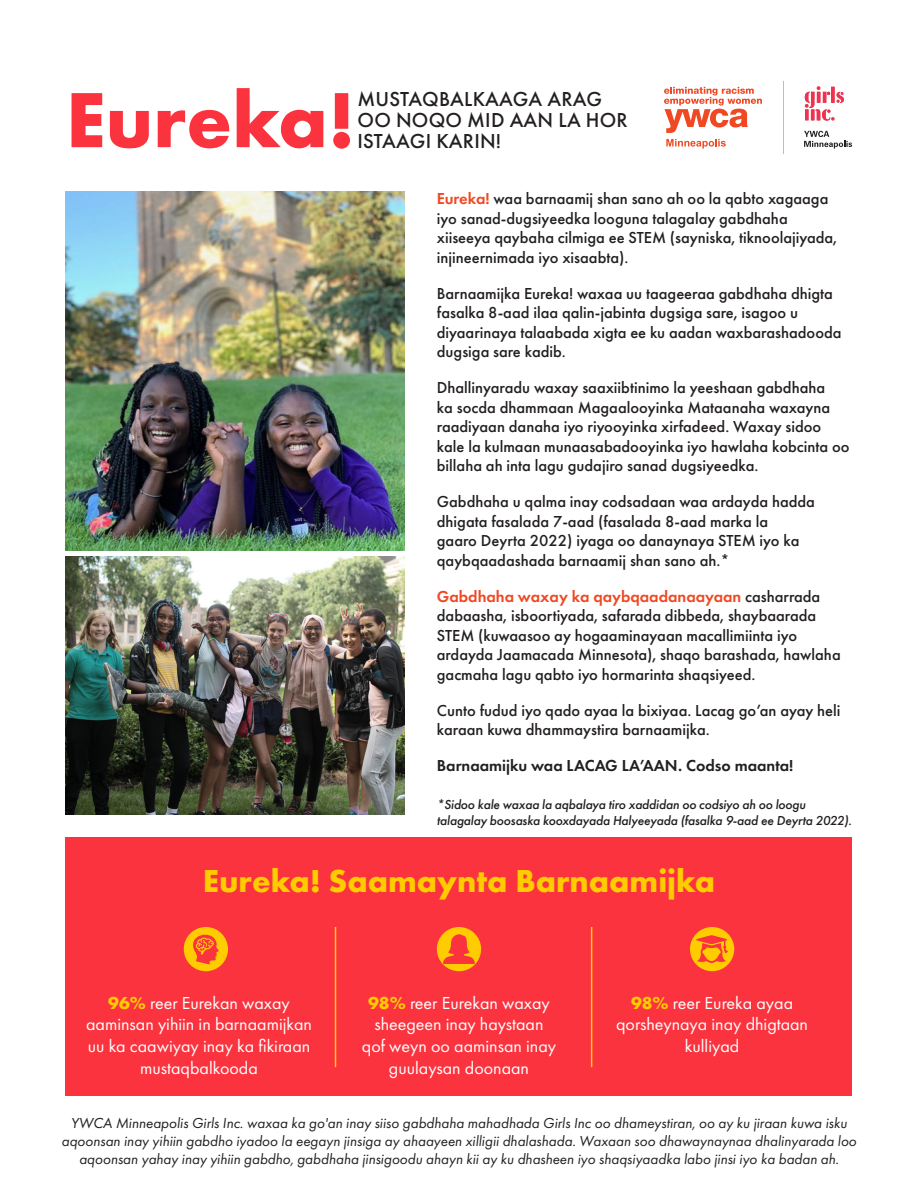
<style>
.page{position:relative;width:918px;height:1188px;background:#fff}
.page>*{position:absolute;margin:0;border:0;box-sizing:border-box;transform-origin:0 0}
.t1{font:700 81px "Futura PT";color:#fb333e}
.t2{font:700 33px "Futura PT";color:#fc0}
.t3{font:500 21px/21px "Futura PT";letter-spacing:.01em;color:#231f20}
.t4{font:18px/21.6px "Futura PT";color:#fff;text-align:center}
.t5{font:500 16.5px/19.5px "Futura PT";color:#231f20}
.t6{font:600 16.5px "Futura PT";color:#231f20}
.t7{font:italic 15px/18px "Futura PT";color:#231f20;text-align:center}
.t8{font:italic 500 13.5px/16.2px "Futura PT";letter-spacing:-.015em;color:#231f20}
.s1{font-weight:600;color:#f04822}
.s2{font-weight:700;color:#fc0}
</style>
<div class="page">
<div style="left:66px;top:837px;width:786px;height:259px;background:#fb333e"></div>
<hr style="left:783px;top:81px;width:1px;height:72px;background:#bdbebe">
<svg style="left:664px;top:87px;width:98px;height:46px"></svg>
<svg style="left:666px;top:139px;width:60px;height:10px"></svg>
<svg style="left:804px;top:86px;width:40px;height:35px"></svg>
<svg style="left:804px;top:131px;width:48px;height:18px"></svg>
<img style="left:66px;top:556px;width:339px;height:259px">
<img style="left:66px;top:192px;width:339px;height:358px">
<div style="left:184px;top:927px;width:44px;height:44px;background:#fc0;border-radius:50%"></div>
<svg style="left:193px;top:935px;width:26px;height:29px"></svg>
<div style="left:690px;top:927px;width:44px;height:44px;background:#fc0;border-radius:50%"></div>
<svg style="left:696px;top:935px;width:32px;height:28px"></svg>
<div style="left:437px;top:927px;width:44px;height:44px;background:#fc0;border-radius:50%"></div>
<svg style="left:443px;top:934px;width:32px;height:30px"></svg>
<hr style="left:335px;top:927px;width:1px;height:140px;background:#fc0">
<hr style="left:591px;top:927px;width:1px;height:140px;background:#fc0">
<h1 class="t1" style="left:66px;top:68px;width:291px">Eureka!</h1>
<p class="t3" style="left:358px;top:88px;width:272px">MUSTAQBALKAAGA ARAG<br>OO NOQO MID AAN LA HOR<br>ISTAAGI KARIN!</p>
<p class="t5" style="left:437px;top:189px;width:402px"><span class="s1">Eureka!</span> waa barnaamij shan sano ah oo la qabto xagaaga iyo sanad-dugsiyeedka looguna talagalay gabdhaha xiiseeya qaybaha cilmiga ee STEM (sayniska, tiknoolajiyada, injineernimada iyo xisaabta).</p>
<p class="t5" style="left:437px;top:284px;width:406px">Barnaamijka Eureka! waxaa uu taageeraa gabdhaha dhigta fasalka 8-aad ilaa qalin-jabinta dugsiga sare, isagoo u diyaarinaya talaabada xigta ee ku aadan waxbarashadooda dugsiga sare kadib.</p>
<p class="t5" style="left:437px;top:378px;width:414px">Dhallinyaradu waxay saaxiibtinimo la yeeshaan gabdhaha<br>ka socda dhammaan Magaalooyinka Mataanaha waxayna raadiyaan danaha iyo riyooyinka xirfadeed. Waxay sidoo kale la kulmaan munaasabadooyinka iyo hawlaha kobcinta oo billaha ah inta lagu gudajiro sanad dugsiyeedka.</p>
<p class="t5" style="left:437px;top:492px;width:380px">Gabdhaha u qalma inay codsadaan waa ardayda hadda dhigata fasalada 7-aad (fasalada 8-aad marka la<br>gaaro Deyrta 2022) iyaga oo danaynaya STEM iyo ka qaybqaadashada barnaamij shan sano ah.*</p>
<p class="t5" style="left:437px;top:587px;width:405px"><span class="s1">Gabdhaha waxay ka qaybqaadanaayaan</span> casharrada dabaasha, isboortiyada, safarada dibbeda, shaybaarada STEM (kuwaasoo ay hogaaminayaan macallimiinta iyo ardayda Jaamacada Minnesota), shaqo barashada, hawlaha gacmaha lagu qabto iyo hormarinta shaqsiyeed.</p>
<p class="t5" style="left:437px;top:701px;width:405px">Cunto fudud iyo qado ayaa la bixiyaa. Lacag go’an ayay heli karaan kuwa dhammaystira barnaamijka.</p>
<p class="t6" style="left:437px;top:756px;width:358px">Barnaamijku waa LACAG LA’AAN. Codso maanta!</p>
<p class="t8" style="left:437px;top:796px;width:416px">*Sidoo kale waxaa la aqbalaya tiro xaddidan oo codsiyo ah oo loogu talagalay boosaska kooxdayada Halyeeyada (fasalka 9-aad ee Deyrta 2022).</p>
<h2 class="t2" style="left:203px;top:859px;width:514px">Eureka! Saamaynta Barnaamijka</h2>
<p class="t4" style="left:86px;top:992px;width:227px"><span class="s2">96%</span> reer Eurekan waxay aaminsan yihiin in barnaamijkan uu ka caawiyay inay ka fikiraan mustaqbalkooda</p>
<p class="t4" style="left:362px;top:992px;width:196px"><span class="s2">98%</span> reer Eurekan waxay sheegeen inay haystaan qof weyn oo aaminsan inay guulaysan doonaan</p>
<p class="t4" style="left:616px;top:992px;width:193px"><span class="s2">98%</span> reer Eureka ayaa qorsheynaya inay dhigtaan kulliyad</p>
<p class="t7" style="left:61px;top:1114px;width:797px">YWCA Minneapolis Girls Inc. waxaa ka go'an inay siiso gabdhaha mahadhada Girls Inc oo dhameystiran, oo ay ku jiraan kuwa isku aqoonsan inay yihiin gabdho iyadoo la eegayn jinsiga ay ahaayeen xilligii dhalashada. Waxaan soo dhawaynaynaa dhalinyarada loo aqoonsan yahay inay yihiin gabdho, gabdhaha jinsigoodu ahayn kii ay ku dhasheen iyo shaqsiyaadka labo jinsi iyo ka badan ah.</p>
</div>
